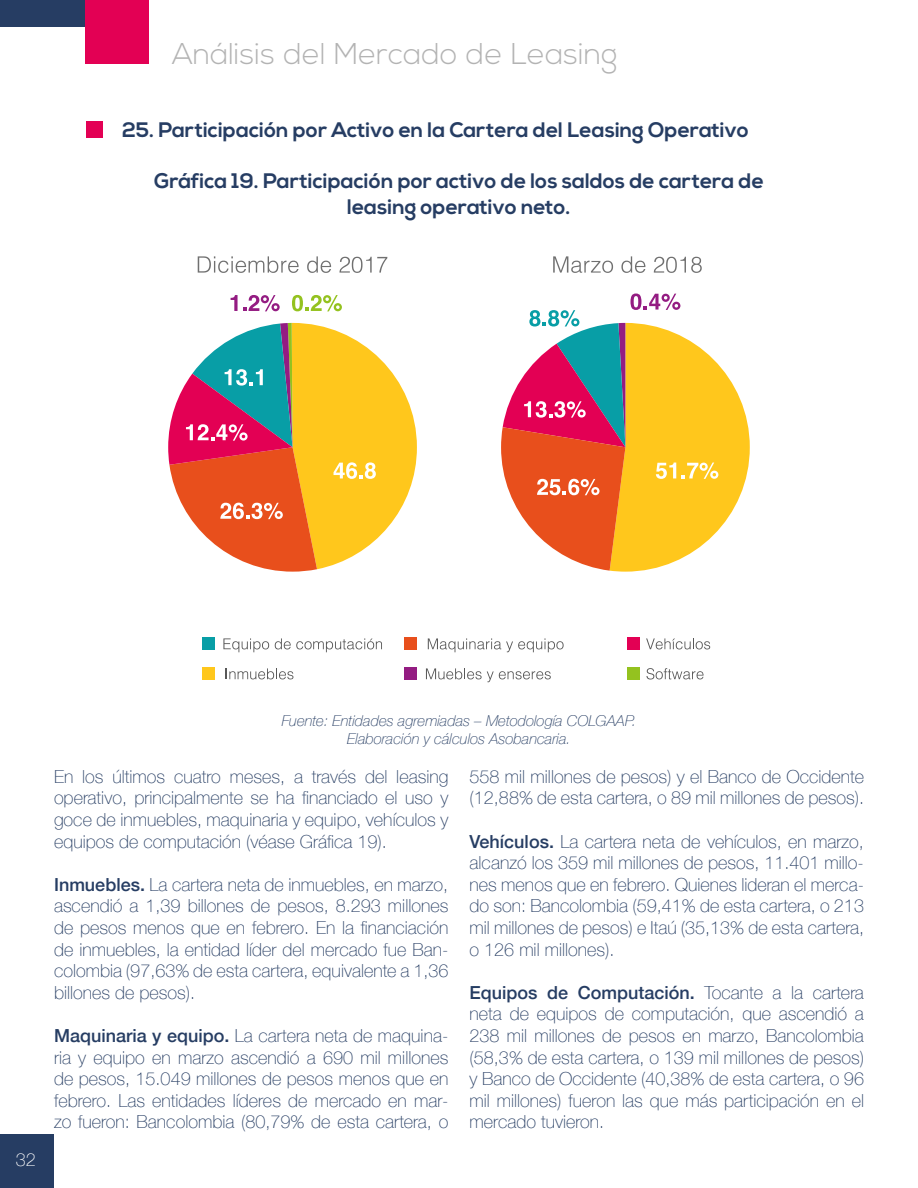
<style>
.page{position:relative;width:918px;height:1188px;background:#fff}
.page>*{position:absolute;margin:0;border:0;box-sizing:border-box;transform-origin:0 0}
.t1{font:300 30px "Nexa";color:#b3b3b3}
.t2{font:700 21px/25.2px "Nexa";color:#263d63;text-align:center}
.t3{font:100 18px/21.6px "Helvetica Neue";color:#263d63;text-align:justify}
.t4{font:100 18px "Helvetica Neue";color:#fff}
.t5{font:italic 100 15px/18px "Helvetica Neue";color:#263d63;text-align:center}
.s1{font-weight:500}
</style>
<div class="page">
<div style="left:0;top:1134px;width:54px;height:54px;background:#263d63"></div>
<div style="left:85px;top:0;width:64px;height:64px;background:#e30054"></div>
<div style="left:0;top:0;width:85px;height:27px;background:#263d63"></div>
<div style="left:86px;top:121px;width:16px;height:16px;background:#e30054"></div>
<div style="left:627px;top:637px;width:13px;height:12px;background:#e30054"></div>
<svg style="left:646px;top:638px;width:64px;height:11px"></svg>
<div style="left:202px;top:637px;width:13px;height:12px;background:#089ea6"></div>
<svg style="left:223px;top:638px;width:46px;height:14px"></svg>
<svg style="left:275px;top:638px;width:107px;height:14px"></svg>
<div style="left:404px;top:637px;width:13px;height:12px;background:#e84f1c"></div>
<svg style="left:428px;top:638px;width:136px;height:14px"></svg>
<div style="left:202px;top:667px;width:13px;height:12px;background:#ffc71c"></div>
<svg style="left:226px;top:668px;width:67px;height:11px"></svg>
<div style="left:627px;top:667px;width:13px;height:12px;background:#94c21f"></div>
<svg style="left:647px;top:668px;width:57px;height:12px"></svg>
<div style="left:404px;top:667px;width:13px;height:12px;background:#941c82"></div>
<svg style="left:426px;top:668px;width:125px;height:14px"></svg>
<svg style="left:168px;top:323px;width:249px;height:249px"></svg>
<svg style="left:292px;top:295px;width:50px;height:16px"></svg>
<svg style="left:231px;top:295px;width:49px;height:16px"></svg>
<svg style="left:501px;top:294px;width:249px;height:278px"></svg>
<svg style="left:198px;top:256px;width:101px;height:17px"></svg>
<svg style="left:307px;top:256px;width:24px;height:17px"></svg>
<svg style="left:339px;top:257px;width:48px;height:16px"></svg>
<svg style="left:553px;top:256px;width:60px;height:17px"></svg>
<svg style="left:621px;top:256px;width:24px;height:17px"></svg>
<svg style="left:654px;top:257px;width:48px;height:16px"></svg>
<h1 class="t1" style="left:172px;top:36px;width:447px">Análisis del Mercado de Leasing</h1>
<p class="t2" style="left:122px;top:118px;width:628px">25. Participación por Activo en la Cartera del Leasing Operativo</p>
<p class="t2" style="left:154px;top:169px;width:611px">Gráfica 19. Participación por activo de los saldos de cartera de leasing operativo neto.</p>
<p class="t4" style="left:16px;top:1146px;width:22px">32</p>
<p class="t5" style="left:282px;top:711px;width:356px">Fuente: Entidades agremiadas – Metodología COLGAAP.<br>Elaboración y cálculos Asobancaria.</p>
<p class="t3" style="left:54px;top:765px;width:396px">En los últimos cuatro meses, a través del leasing operativo, principalmente se ha financiado el uso y goce de inmuebles, maquinaria y equipo, vehículos y equipos de computación (véase Gráfica 19).</p>
<p class="t3" style="left:54px;top:873px;width:396px"><span class="s1">Inmuebles.</span> La cartera neta de inmuebles, en marzo, ascendió a 1,39 billones de pesos, 8.293 millones de pesos menos que en febrero. En la financiación de inmuebles, la entidad líder del mercado fue Ban&shy;colombia (97,63% de esta cartera, equivalente a 1,36 billones de pesos).</p>
<p class="t3" style="left:54px;top:1024px;width:396px"><span class="s1">Maquinaria y equipo.</span> La cartera neta de maquina&shy;ria y equipo en marzo ascendió a 690 mil millones de pesos, 15.049 millones de pesos menos que en febrero. Las entidades líderes de mercado en mar&shy;zo fueron: Bancolombia (80,79% de esta cartera, o</p>
<p class="t3" style="left:470px;top:765px;width:396px">558 mil millones de pesos) y el Banco de Occidente (12,88% de esta cartera, o 89 mil millones de pesos).</p>
<p class="t3" style="left:470px;top:830px;width:396px"><span class="s1">Vehículos.</span> La cartera neta de vehículos, en marzo, alcanzó los 359 mil millones de pesos, 11.401 millo&shy;nes menos que en febrero. Quienes lideran el merca&shy;do son: Bancolombia (59,41% de esta cartera, o 213 mil millones de pesos) e Itaú (35,13% de esta cartera, o 126 mil millones).</p>
<p class="t3" style="left:470px;top:981px;width:396px"><span class="s1">Equipos de Computación.</span> Tocante a la cartera neta de equipos de computación, que ascendió a 238 mil millones de pesos en marzo, Bancolombia (58,3% de esta cartera, o 139 mil millones de pesos) y Banco de Occidente (40,38% de esta cartera, o 96 mil millones) fueron las que más participación en el mercado tuvieron.</p>
</div>
